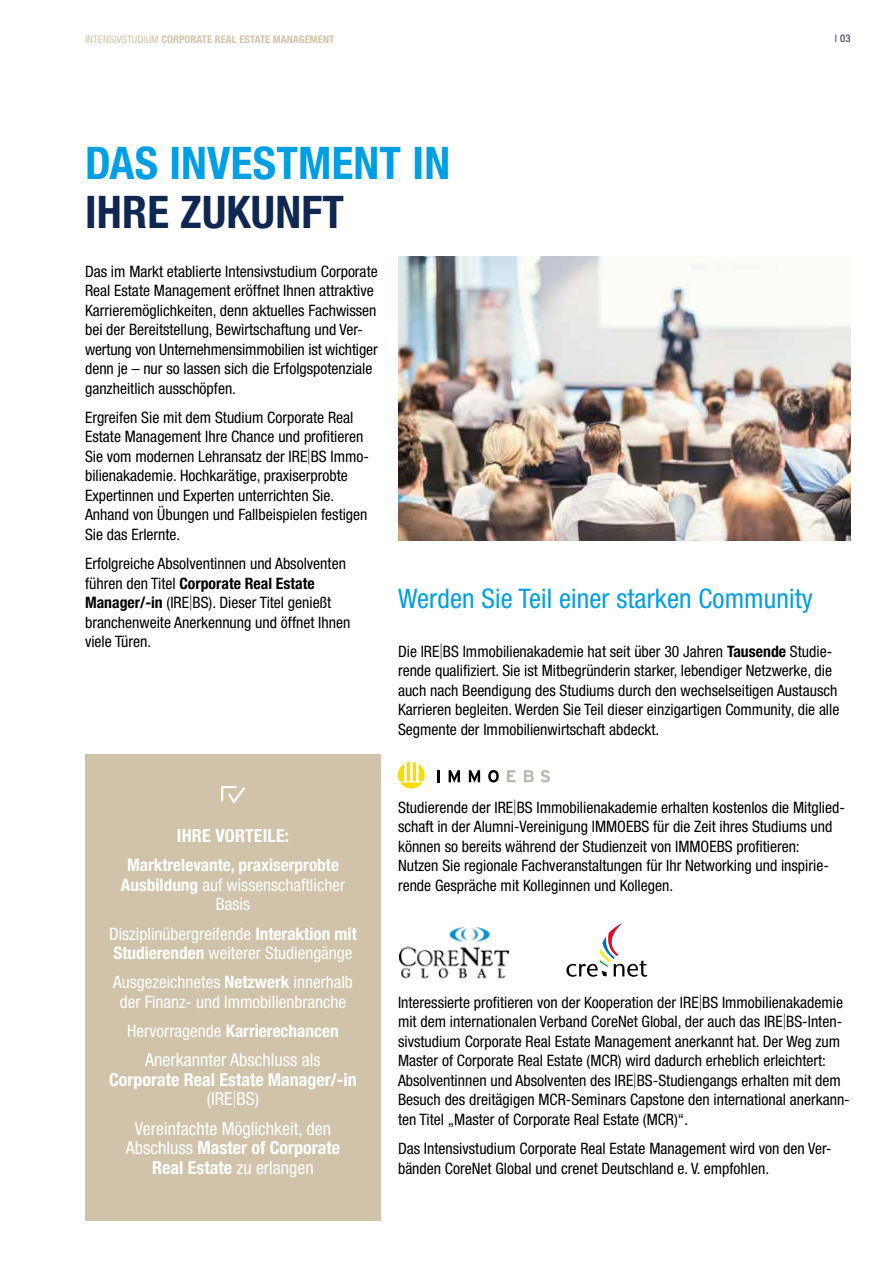
<style>
.page{position:relative;width:893px;height:1263px;background:#fff}
.page>*{position:absolute;margin:0;border:0;box-sizing:border-box;transform-origin:0 0}
.t1{font:700 condensed 45px "Helvetica Neue LT Pro";letter-spacing:.005em;color:#009fe3}
.t2{font:700 condensed 45px "Helvetica Neue LT Pro";letter-spacing:.005em;color:#102851}
.t3{font:condensed 27px "Helvetica Neue LT Pro";letter-spacing:.005em;color:#009fe3}
.t4{font:condensed 18px/19.5px "Helvetica Neue LT Pro";color:#fff;text-align:center}
.t5{font:700 condensed 18px/19.5px "Helvetica Neue LT Pro";color:#fff;text-align:center}
.t6{font:condensed 17.25px/19.5px "Helvetica Neue LT Pro";color:#fff}
.t7{font:700 condensed 17.25px/19.5px "Helvetica Neue LT Pro";color:#fff;text-align:center}
.t8{font:condensed 15.75px/19.5px "Helvetica Neue LT Pro";color:#000}
.t9{font:700 condensed 10.5px "Helvetica Neue LT Pro";letter-spacing:.01em;color:#d0c3a9}
.t10{font:condensed 10.5px "Helvetica Neue LT Pro";color:#102851}
.s1{font-weight:400}
.s2{font-weight:100;font-stretch:normal}
.s3{font-weight:700}
</style>
<div class="page">
<img style="left:398px;top:256px;width:452px;height:284px">
<div style="left:85px;top:754px;width:296px;height:466px;background:#d0c3a9"></div>
<svg style="left:221px;top:786px;width:24px;height:17px"></svg>
<svg style="left:437px;top:770px;width:3px;height:12px"></svg>
<svg style="left:449px;top:770px;width:11px;height:12px"></svg>
<svg style="left:469px;top:770px;width:11px;height:12px"></svg>
<svg style="left:488px;top:770px;width:11px;height:12px"></svg>
<svg style="left:507px;top:770px;width:9px;height:12px"></svg>
<svg style="left:524px;top:770px;width:10px;height:12px"></svg>
<svg style="left:540px;top:770px;width:10px;height:12px"></svg>
<svg style="left:398px;top:762px;width:27px;height:26px"></svg>
<img style="left:399px;top:928px;width:109px;height:51px">
<svg style="left:566px;top:923px;width:81px;height:54px"></svg>
<p class="t9" style="left:85px;top:32px;width:251px"><span class="s1">INTENSIVSTUDIUM</span> CORPORATE REAL ESTATE MANAGEMENT</p>
<h1 class="t1" style="left:85px;top:136px;width:367px">DAS INVESTMENT IN</h1>
<h1 class="t2" style="left:85px;top:185px;width:261px">IHRE ZUKUNFT</h1>
<p class="t10" style="left:835px;top:32px;width:17px">| 03</p>
<p class="t8" style="left:85px;top:261px;width:294px">Das im Markt etablierte Intensivstudium Corporate Real Estate Management eröffnet Ihnen attraktive Karrieremöglichkeiten, denn aktuelles Fachwissen bei der Bereitstellung, Bewirtschaftung und Ver&shy;wertung von Unternehmensimmobilien ist wichtiger denn je – nur so lassen sich die Erfolgspotenziale ganzheitlich ausschöpfen.</p>
<p class="t8" style="left:85px;top:407px;width:286px">Ergreifen Sie mit dem Studium Corporate Real Estate Management Ihre Chance und profitieren Sie vom modernen Lehransatz der IRE<span class="s2">|</span>BS Immo&shy;bilienakademie. Hochkarätige, praxiserprobte Expertinnen und Experten unterrichten Sie.<br>Anhand von Übungen und Fallbeispielen festigen Sie das Erlernte.</p>
<p class="t8" style="left:85px;top:554px;width:267px">Erfolgreiche Absolventinnen und Absolventen führen den Titel <span class="s3">Corporate Real Estate Manager/-in</span> (IRE<span class="s2">|</span>BS). Dieser Titel genießt branchenweite Anerkennung und öffnet Ihnen viele Türen.</p>
<h2 class="t3" style="left:398px;top:583px;width:416px">Werden Sie Teil einer starken Community</h2>
<p class="t8" style="left:398px;top:641px;width:443px">Die IRE<span class="s2">|</span>BS Immobilienakademie hat seit über 30 Jahren <span class="s3">Tausende</span> Studie&shy;rende qualifiziert. Sie ist Mitbegründerin starker, lebendiger Netzwerke, die auch nach Beendigung des Studiums durch den wechselseitigen Austausch Karrieren begleiten. Werden Sie Teil dieser einzigartigen Community, die alle Segmente der Immobilienwirtschaft abdeckt.</p>
<p class="t5" style="left:177px;top:826px;width:114px">IHRE VORTEILE:</p>
<p class="t7" style="left:121px;top:855px;width:226px">Marktrelevante, praxiserprobte<br>Ausbildung <span class="s1">auf wissenschaftlicher<br>Basis</span></p>
<p class="t6" style="left:109px;top:924px;width:249px">Disziplinübergreifende <span class="s3">Interaktion mit<br>Studierenden</span> weiterer Studiengänge</p>
<p class="t6" style="left:113px;top:972px;width:241px;text-align:center">Ausgezeichnetes <span class="s3">Netzwerk</span> innerhalb der Finanz- und Immobilienbranche</p>
<p class="t7" style="left:127px;top:1021px;width:213px"><span class="s1">Hervorragende</span> Karrierechancen</p>
<p class="t4" style="left:145px;top:1050px;width:177px">Anerkannter Abschluss als</p>
<p class="t5" style="left:109px;top:1069px;width:249px">Corporate Real Estate Manager/-in <span class="s1">(IRE</span><span class="s2">|</span><span class="s1">BS)</span></p>
<p class="t4" style="left:126px;top:1118px;width:216px">Vereinfachte Möglichkeit, den<br>Abschluss <span class="s3">Master of Corporate<br>Real Estate</span> zu erlangen</p>
<p class="t8" style="left:398px;top:797px;width:448px">Studierende der IRE<span class="s2">|</span>BS Immobilienakademie erhalten kostenlos die Mitglied&shy;schaft in der Alumni-Vereinigung IMMOEBS für die Zeit ihres Studiums und können so bereits während der Studienzeit von IMMOEBS profitieren:<br>Nutzen Sie regionale Fachveranstaltungen für Ihr Networking und inspirie&shy;rende Gespräche mit Kolleginnen und Kollegen.</p>
<p class="t8" style="left:398px;top:992px;width:453px">Interessierte profitieren von der Kooperation der IRE<span class="s2">|</span>BS Immobilienakademie mit dem internationalen Verband CoreNet Global, der auch das IRE<span class="s2">|</span>BS-Inten&shy;sivstudium Corporate Real Estate Management anerkannt hat. Der Weg zum Master of Corporate Real Estate (MCR) wird dadurch erheblich erleichtert:<br>Absolventinnen und Absolventen des IRE<span class="s2">|</span>BS-Studiengangs erhalten mit dem Besuch des dreitägigen MCR-Seminars Capstone den international anerkann&shy;ten Titel „Master of Corporate Real Estate (MCR)“.</p>
<p class="t8" style="left:398px;top:1139px;width:435px">Das Intensivstudium Corporate Real Estate Management wird von den Ver&shy;bänden CoreNet Global und crenet Deutschland e. V. empfohlen.</p>
</div>
